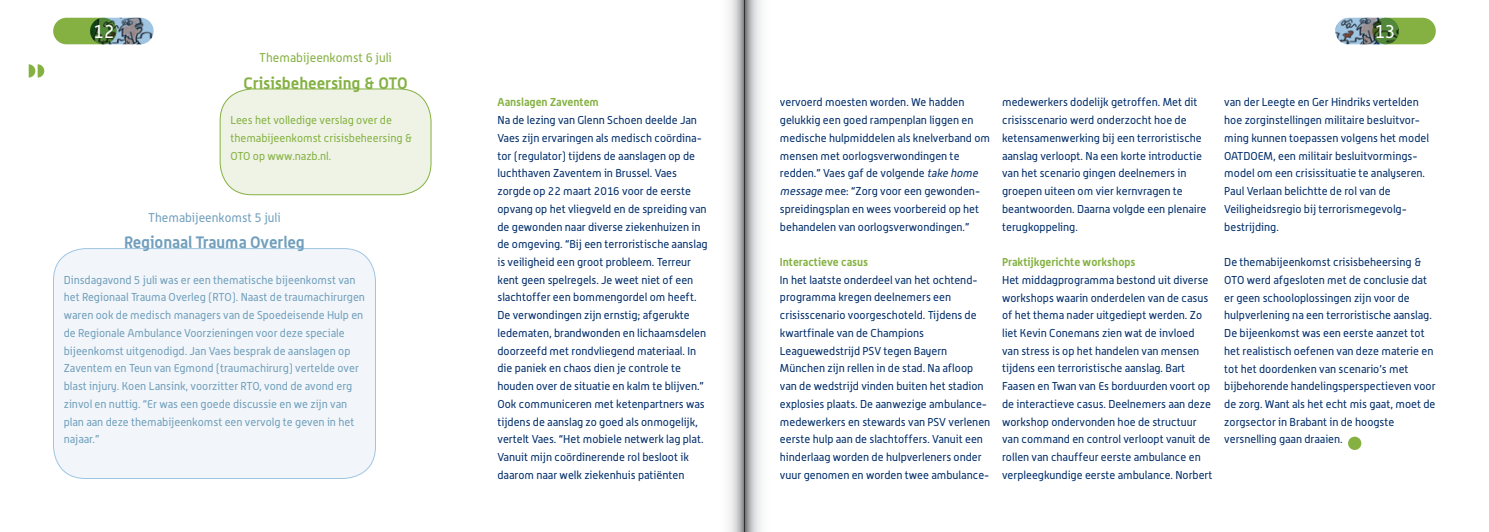
<style>
.page{position:relative;width:1489px;height:532px;background:#fff}
.page>*{position:absolute;margin:0;border:0;box-sizing:border-box;transform-origin:0 0}
.t1{font:18.75px "Alwyn";color:#fff}
.t2{font:700 16.25px "Alwyn";color:#719fbc}
.t3{font:700 16.25px "Alwyn";color:#84b141}
.t4{font:12.5px "Alwyn";color:#719fbc}
.t5{font:12.5px "Alwyn";color:#84b141}
.t6{font:11.25px/17.8px "Alwyn";color:#002d6a}
.t7{font:11.25px/17.8px "Alwyn";color:#719fbc}
.t8{font:11.25px/17.8px "Alwyn";color:#84b141}
.t9{font:700 11.25px "Alwyn";color:#84b141}
.s1{font-style:italic}
</style>
<div class="page">
<div style="left:53px;top:18px;width:64px;height:26px;background:#84b141;border-radius:13px"></div>
<img style="left:90px;top:18px;width:64px;height:26px">
<div style="left:53px;top:248px;width:322px;height:230px;background:#f2f6fa;border-radius:32px"></div>
<div style="left:53px;top:248px;width:323px;height:230px;border:1px solid #9fc5e2;border-radius:32px"></div>
<div style="left:220px;top:89px;width:211px;height:106px;background:#eff3e6;border-radius:32px"></div>
<div style="left:220px;top:89px;width:211px;height:106px;border:1px solid #84b141;border-radius:32px"></div>
<svg style="left:29px;top:64px;width:15px;height:14px"></svg>
<div style="left:1347px;top:436px;width:14px;height:14px;background:#84b141;border-radius:50%"></div>
<div style="left:1372px;top:18px;width:63px;height:26px;background:#84b141;border-radius:13px"></div>
<img style="left:1335px;top:18px;width:63px;height:26px">
<svg style="left:744px;top:0;width:17px;height:531px;background:#bdbec0"></svg>
<svg style="left:729px;top:0;width:15px;height:531px;background:#cbccce"></svg>
<h1 class="t1" style="left:93px;top:20px;width:23px">12</h1>
<p class="t5" style="left:259px;top:50px;width:134px">Themabijeenkomst 6 juli</p>
<h2 class="t3" style="left:243px;top:73px;width:166px">Crisisbeheersing &amp; OTO</h2>
<p class="t8" style="left:230px;top:111px;width:184px">Lees het volledige verslag over de themabijeenkomst crisisbeheersing &amp;<br>OTO op www.nazb.nl.</p>
<p class="t4" style="left:148px;top:210px;width:134px">Themabijeenkomst 5 juli</p>
<h2 class="t2" style="left:124px;top:232px;width:182px">Regionaal Trauma Overleg</h2>
<p class="t7" style="left:64px;top:270px;width:303px">Dinsdagavond 5 juli was er een thematische bijeenkomst van het Regionaal Trauma Overleg (RTO). Naast de traumachirurgen waren ook de medisch managers van de Spoedeisende Hulp en de Regionale Ambulance Voorzieningen voor deze speciale bijeenkomst uitgenodigd. Jan Vaes besprak de aanslagen op Zaventem en Teun van Egmond (traumachirurg) vertelde over blast injury. Koen Lansink, voorzitter RTO, vond de avond erg zinvol en nuttig. “Er was een goede discussie en we zijn van plan aan deze themabijeenkomst een vervolg te geven in het najaar.”</p>
<p class="t9" style="left:497px;top:95px;width:103px">Aanslagen Zaventem</p>
<p class="t6" style="left:497px;top:111px;width:211px">Na de lezing van Glenn Schoen deelde Jan Vaes zijn ervaringen als medisch coördina&shy;tor (regulator) tijdens de aanslagen op de luchthaven Zaventem in Brussel. Vaes zorgde op 22 maart 2016 voor de eerste opvang op het vliegveld en de spreiding van de gewonden naar diverse ziekenhuizen in de omgeving. “Bij een terroristische aanslag is veiligheid een groot probleem. Terreur kent geen spelregels. Je weet niet of een slachtoffer een bommengordel om heeft.<br>De verwondingen zijn ernstig; afgerukte ledematen, brandwonden en lichaamsdelen doorzeefd met rondvliegend materiaal. In die paniek en chaos dien je controle te houden over de situatie en kalm te blijven.” Ook communiceren met ketenpartners was tijdens de aanslag zo goed als onmogelijk, vertelt Vaes. “Het mobiele netwerk lag plat.<br>Vanuit mijn coördinerende rol besloot ik daarom naar welk ziekenhuis patiënten</p>
<h1 class="t1" style="left:1374px;top:20px;width:23px">13</h1>
<p class="t6" style="left:780px;top:93px;width:212px">vervoerd moesten worden. We hadden gelukkig een goed rampenplan liggen en medische hulpmiddelen als knelverband om mensen met oorlogsverwondingen te redden.” Vaes gaf de volgende <span class="s1">take home message</span> mee: “Zorg voor een gewonden&shy;spreidingsplan en wees voorbereid op het behandelen van oorlogsverwondingen.”</p>
<p class="t9" style="left:780px;top:255px;width:90px">Interactieve casus</p>
<p class="t6" style="left:780px;top:270px;width:212px">In het laatste onderdeel van het ochtend&shy;programma kregen deelnemers een crisisscenario voorgeschoteld. Tijdens de kwartfinale van de Champions Leaguewedstrijd PSV tegen Bayern München zijn rellen in de stad. Na afloop van de wedstrijd vinden buiten het stadion explosies plaats. De aanwezige ambulance&shy;medewerkers en stewards van PSV verlenen eerste hulp aan de slachtoffers. Vanuit een hinderlaag worden de hulpverleners onder vuur genomen en worden twee ambulance-</p>
<p class="t6" style="left:1002px;top:93px;width:206px">medewerkers dodelijk getroffen. Met dit crisisscenario werd onderzocht hoe de ketensamenwerking bij een terroristische aanslag verloopt. Na een korte introductie van het scenario gingen deelnemers in groepen uiteen om vier kernvragen te beantwoorden. Daarna volgde een plenaire terugkoppeling.</p>
<p class="t9" style="left:1002px;top:255px;width:135px">Praktijkgerichte workshops</p>
<p class="t6" style="left:1002px;top:270px;width:212px">Het middagprogramma bestond uit diverse workshops waarin onderdelen van de casus of het thema nader uitgediept werden. Zo liet Kevin Conemans zien wat de invloed van stress is op het handelen van mensen tijdens een terroristische aanslag. Bart Faasen en Twan van Es borduurden voort op de interactieve casus. Deelnemers aan deze workshop ondervonden hoe de structuur van command en control verloopt vanuit de rollen van chauffeur eerste ambulance en verpleegkundige eerste ambulance. Norbert</p>
<p class="t6" style="left:1224px;top:93px;width:206px">van der Leegte en Ger Hindriks vertelden hoe zorginstellingen militaire besluitvor&shy;ming kunnen toepassen volgens het model OATDOEM, een militair besluitvormings&shy;model om een crisissituatie te analyseren.<br>Paul Verlaan belichtte de rol van de Veiligheidsregio bij terrorismegevolg&shy;bestrijding.</p>
<p class="t6" style="left:1224px;top:253px;width:213px">De themabijeenkomst crisisbeheersing &amp; OTO werd afgesloten met de conclusie dat er geen schooloplossingen zijn voor de hulpverlening na een terroristische aanslag.<br>De bijeenkomst was een eerste aanzet tot het realistisch oefenen van deze materie en tot het doordenken van scenario’s met bijbehorende handelingsperspectieven voor de zorg. Want als het echt mis gaat, moet de zorgsector in Brabant in de hoogste versnelling gaan draaien.</p>
</div>
